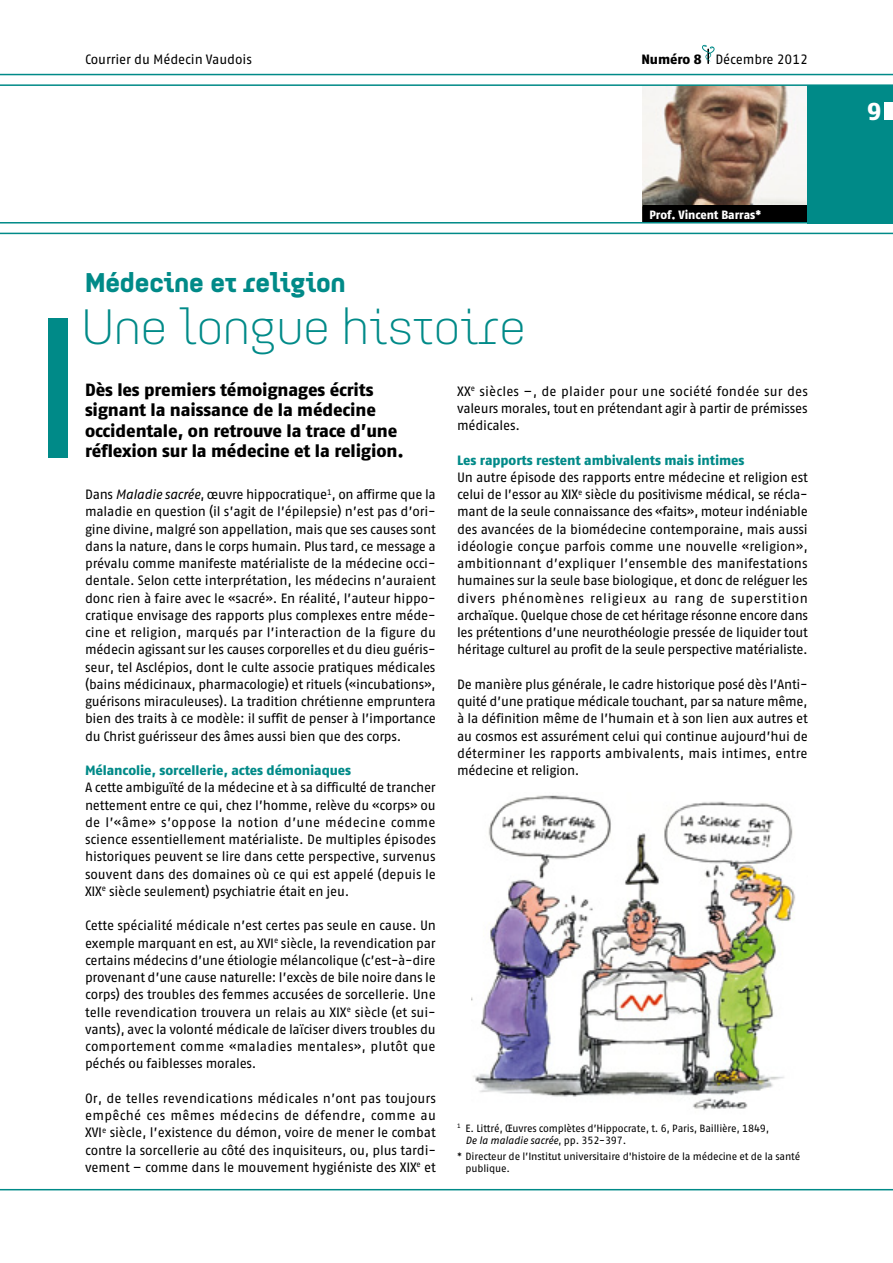
<style>
.page{position:relative;width:893px;height:1263px;background:#fff}
.page>*{position:absolute;margin:0;border:0;box-sizing:border-box;transform-origin:0 0}
.t1{font:300 49.5px "Idealista";letter-spacing:-.005em;color:#008a88}
.t2{font:700 27px "Idealista";letter-spacing:-.005em;color:#008a88}
.t3{font:24.3px "Fago No Exb Tf";color:#fff}
.t4{font:17.7px/20.5px "Fago No Exb Tf";letter-spacing:-.005em;color:#000}
.t5{font:13.5px/17.2px "Fago No Regular Tf";letter-spacing:-.015em;color:#000;text-align:justify}
.t6{font:13.5px "Fago No Exb Tf";letter-spacing:-.005em;color:#008a88}
.t7{font:12px "Fago No Exb Tf";letter-spacing:-.005em;color:#fff}
.t8{font:10.5px/12px "Fago No Regular Tf";letter-spacing:-.015em;color:#000}
.s1{font-family:"Fago No Exb Tf"}
.s2{font-style:italic}
</style>
<div class="page">
<img style="left:472px;top:795px;width:323px;height:316px">
<img style="left:643px;top:86px;width:165px;height:120px">
<div style="left:643px;top:206px;width:166px;height:17px;background:#000"></div>
<div style="left:808px;top:85px;width:85px;height:138px;background:#008a88"></div>
<div style="left:884px;top:103px;width:9px;height:17px;background:#fff"></div>
<div style="left:49px;top:318px;width:19px;height:140px;background:#008a88"></div>
<hr style="left:0;top:222px;width:893px;height:1px;background:#008a88">
<hr style="left:0;top:233px;width:893px;height:1px;background:#008a88">
<hr style="left:0;top:84px;width:893px;height:2px;background:#008a88">
<hr style="left:0;top:74px;width:893px;height:1px;background:#008a88">
<svg style="left:702px;top:45px;width:13px;height:19px"></svg>
<hr style="left:0;top:1189px;width:893px;height:1px;background:#008a88">
<p class="t5" style="left:85px;top:50px;width:168px">Courrier du Médecin Vaudois</p>
<p class="t5" style="left:641px;top:50px;width:168px"><span class="s1">Numéro 8</span> Décembre 2012</p>
<h2 class="t2" style="left:85px;top:262px;width:262px">Médecine et religion</h2>
<h1 class="t1" style="left:82px;top:291px;width:445px">Une longue histoire</h1>
<p class="t7" style="left:649px;top:207px;width:113px">Prof. Vincent Barras*</p>
<h3 class="t4" style="left:85px;top:379px;width:320px">Dès les premiers témoignages écrits signant la naissance de la médecine occidentale, on retrouve la trace d’une réflexion sur la médecine et la religion.</h3>
<p class="t5" style="left:85px;top:486px;width:352px">Dans <span class="s2">Maladie sacrée</span>, œuvre hippocratique<sup>1</sup>, on affirme que la maladie en question (il s’agit de l’épilepsie) n’est pas d’ori&shy;gine divine, malgré son appellation, mais que ses causes sont dans la nature, dans le corps humain. Plus tard, ce message a prévalu comme manifeste matérialiste de la médecine occi&shy;dentale. Selon cette interprétation, les médecins n’auraient donc rien à faire avec le «sacré». En réalité, l’auteur hippo&shy;cratique envisage des rapports plus complexes entre méde&shy;cine et religion, marqués par l’interaction de la figure du médecin agissant sur les causes corporelles et du dieu guéris&shy;seur, tel Asclépios, dont le culte associe pratiques médicales (bains médicinaux, pharmacologie) et rituels («incubations», guérisons miraculeuses). La tradition chrétienne empruntera bien des traits à ce modèle: il suffit de penser à l’importance du Christ guérisseur des âmes aussi bien que des corps.</p>
<p class="t6" style="left:85px;top:762px;width:268px">Mélancolie, sorcellerie, actes démoniaques</p>
<p class="t5" style="left:85px;top:779px;width:353px">A cette ambiguïté de la médecine et à sa difficulté de trancher nettement entre ce qui, chez l’homme, relève du «corps» ou de l’«âme» s’oppose la notion d’une médecine comme science essentiellement matérialiste. De multiples épisodes historiques peuvent se lire dans cette perspective, survenus souvent dans des domaines où ce qui est appelé (depuis le XIX<sup>e</sup> siècle seulement) psychiatrie était en jeu.</p>
<p class="t5" style="left:85px;top:917px;width:352px">Cette spécialité médicale n’est certes pas seule en cause. Un exemple marquant en est, au XVI<sup>e</sup> siècle, la revendication par certains médecins d’une étiologie mélancolique (c’est-à-dire provenant d’une cause naturelle: l’excès de bile noire dans le corps) des troubles des femmes accusées de sorcellerie. Une telle revendication trouvera un relais au XIX<sup>e</sup> siècle (et sui&shy;vants), avec la volonté médicale de laïciser divers troubles du comportement comme «maladies mentales», plutôt que péchés ou faiblesses morales.</p>
<p class="t5" style="left:85px;top:1089px;width:353px">Or, de telles revendications médicales n’ont pas toujours empêché ces mêmes médecins de défendre, comme au XVI<sup>e</sup> siècle, l’existence du démon, voire de mener le combat contre la sorcellerie au côté des inquisiteurs, ou, plus tardi&shy;vement – comme dans le mouvement hygiéniste des XIX<sup>e</sup> et</p>
<p class="t5" style="left:457px;top:382px;width:352px">XX<sup>e</sup> siècles –, de plaider pour une société fondée sur des valeurs morales, tout en prétendant agir à partir de prémisses médicales.</p>
<p class="t6" style="left:457px;top:452px;width:289px">Les rapports restent ambivalents mais intimes</p>
<p class="t5" style="left:457px;top:468px;width:353px">Un autre épisode des rapports entre médecine et religion est celui de l’essor au XIX<sup>e</sup> siècle du positivisme médical, se récla&shy;mant de la seule connaissance des «faits», moteur indéniable des avancées de la biomédecine contemporaine, mais aussi idéologie conçue parfois comme une nouvelle «religion», ambitionnant d’expliquer l’ensemble des manifestations humaines sur la seule base biologique, et donc de reléguer les divers phénomènes religieux au rang de superstition archaïque. Quelque chose de cet héritage résonne encore dans les prétentions d’une neurothéologie pressée de liquider tout héritage culturel au profit de la seule perspective matérialiste.</p>
<p class="t5" style="left:457px;top:675px;width:352px">De manière plus générale, le cadre historique posé dès l’Anti&shy;quité d’une pratique médicale touchant, par sa nature même, à la définition même de l’humain et à son lien aux autres et au cosmos est assurément celui qui continue aujourd’hui de déterminer les rapports ambivalents, mais intimes, entre médecine et religion.</p>
<p class="t8" style="left:466px;top:1122px;width:305px;text-indent:-8px"><sup>1</sup> E. Littré, Œuvres complètes d’Hippocrate, t. 6, Paris, Baillière, 1849,<br><span class="s2">De la maladie sacrée</span>, pp. 352-397.</p>
<p class="t8" style="left:466px;top:1150px;width:336px;text-indent:-9px">* Directeur de l’Institut universitaire d'histoire de la médecine et de la santé publique.</p>
<h3 class="t3" style="left:867px;top:97px;width:16px">9</h3>
</div>
